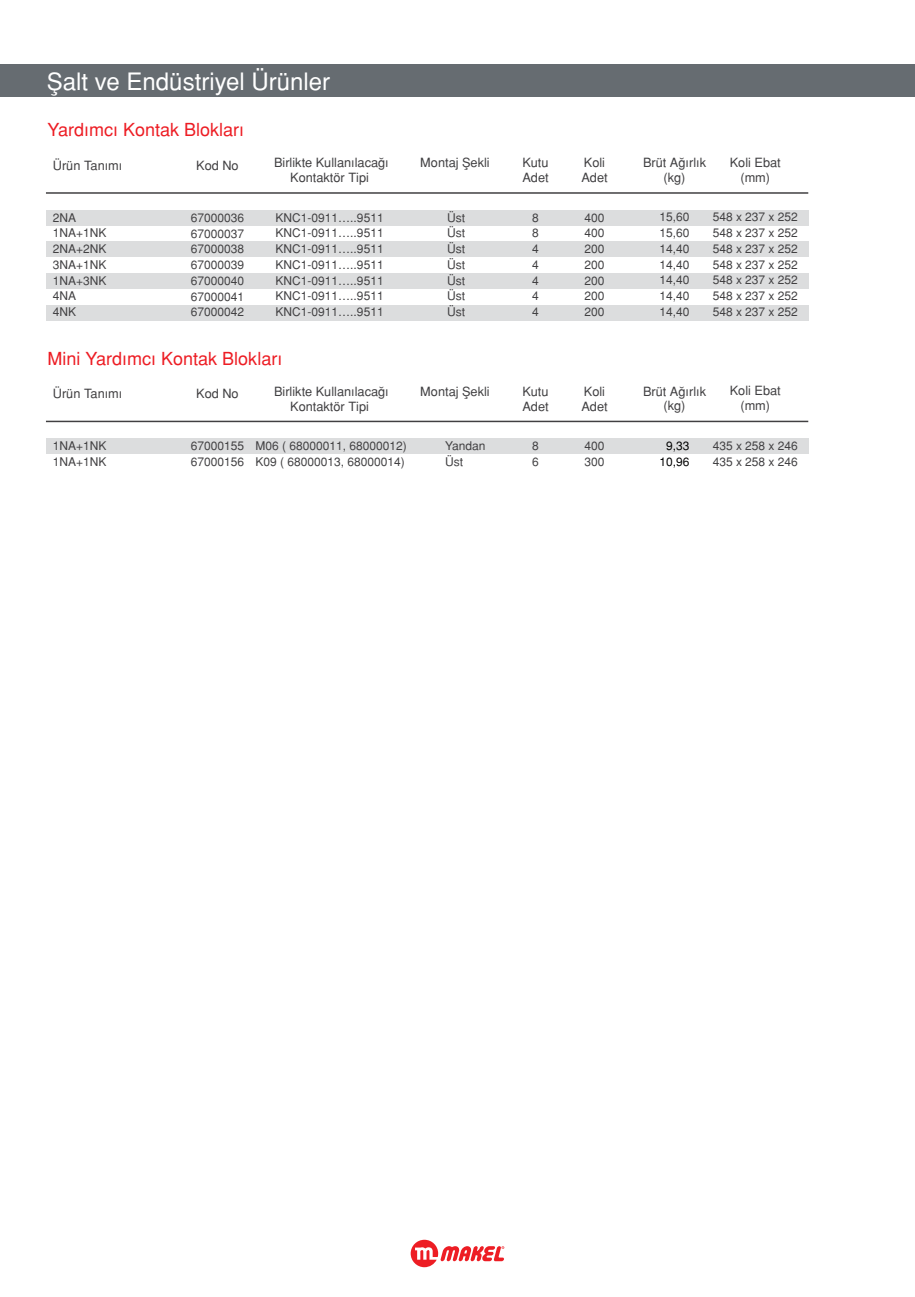
<style>
.page{position:relative;width:915px;height:1297px;background:#fff}
.page>*{position:absolute;margin:0;border:0;box-sizing:border-box;transform-origin:0 0}
.t1{font:24px "Helvetica Normal Tr";color:#fff}
.t2{font:18px "Helvetica Normal Tr";color:#ed1d24}
.t3{font:12.75px/15px "Helvetica Normal Tr";color:#414042;text-align:center}
.t4{font:12px/15.8px "Helvetica Normal Tr";color:#414042}
.t5{font:12px/15.8px "Helvetica Normal Tr";color:#000;text-align:center}
</style>
<div class="page">
<div style="left:0;top:64px;width:914px;height:33px;background:#666c71"></div>
<svg style="left:410px;top:1240px;width:94px;height:27px"></svg>
<div style="left:46px;top:210px;width:762px;height:15px;background:#dcddde"></div>
<div style="left:46px;top:438px;width:762px;height:16px;background:#dcddde"></div>
<div style="left:46px;top:241px;width:762px;height:15px;background:#dcddde"></div>
<div style="left:46px;top:273px;width:762px;height:16px;background:#dcddde"></div>
<div style="left:46px;top:305px;width:762px;height:15px;background:#dcddde"></div>
<hr style="left:46px;top:192px;width:762px;height:2px;background:#414042">
<hr style="left:46px;top:421px;width:762px;height:1px;background:#414042">
<h1 class="t1" style="left:47px;top:67px;width:285px">Şalt ve Endüstriyel Ürünler</h1>
<h2 class="t2" style="left:47px;top:119px;width:198px">Yardımcı Kontak Blokları</h2>
<p class="t3" style="left:53px;top:158px;width:71px">Ürün Tanımı</p>
<p class="t3" style="left:196px;top:158px;width:44px">Kod No</p>
<p class="t3" style="left:274px;top:155px;width:116px">Birlikte Kullanılacağı<br>Kontaktör Tipi</p>
<p class="t3" style="left:420px;top:155px;width:71px">Montaj Şekli</p>
<p class="t3" style="left:522px;top:155px;width:28px;text-align:left">Kutu<br>Adet</p>
<p class="t3" style="left:581px;top:155px;width:28px;text-align:left">Koli<br>Adet</p>
<p class="t3" style="left:642px;top:155px;width:65px">Brüt Ağırlık (kg)</p>
<p class="t3" style="left:729px;top:155px;width:53px">Koli Ebat (mm)</p>
<p class="t4" style="left:53px;top:210px;width:55px">2NA<br>1NA+1NK<br>2NA+2NK<br>3NA+1NK<br>1NA+3NK<br>4NA<br>4NK</p>
<p class="t4" style="left:191px;top:210px;width:55px;text-align:justify">67000036<br>67000037<br>67000038<br>67000039<br>67000040<br>67000041<br>67000042</p>
<p class="t4" style="left:275px;top:210px;width:110px;text-align:justify">KNC1-0911…..9511<br>KNC1-0911…..9511<br>KNC1-0911…..9511<br>KNC1-0911…..9511<br>KNC1-0911…..9511<br>KNC1-0911…..9511<br>KNC1-0911…..9511</p>
<p class="t4" style="left:447px;top:209px;width:19px;text-align:justify">Üst Üst Üst Üst Üst Üst Üst</p>
<p class="t4" style="left:532px;top:209px;width:8px;text-align:justify">8<br>8<br>4<br>4<br>4<br>4<br>4</p>
<p class="t4" style="left:584px;top:209px;width:22px;text-align:justify">400<br>400<br>200<br>200<br>200<br>200<br>200</p>
<p class="t4" style="left:659px;top:209px;width:32px;text-align:justify">15,60<br>15,60<br>14,40<br>14,40<br>14,40<br>14,40<br>14,40</p>
<p class="t4" style="left:712px;top:209px;width:87px;text-align:justify">548 x 237 x 252<br>548 x 237 x 252<br>548 x 237 x 252<br>548 x 237 x 252<br>548 x 237 x 252<br>548 x 237 x 252<br>548 x 237 x 252</p>
<h2 class="t2" style="left:47px;top:348px;width:236px">Mini Yardımcı Kontak Blokları</h2>
<p class="t3" style="left:53px;top:386px;width:71px">Ürün Tanımı</p>
<p class="t3" style="left:196px;top:386px;width:44px">Kod No</p>
<p class="t3" style="left:274px;top:383px;width:116px">Birlikte Kullanılacağı<br>Kontaktör Tipi</p>
<p class="t3" style="left:420px;top:383px;width:71px">Montaj Şekli</p>
<p class="t3" style="left:522px;top:383px;width:28px;text-align:left">Kutu<br>Adet</p>
<p class="t3" style="left:581px;top:383px;width:28px;text-align:left">Koli<br>Adet</p>
<p class="t3" style="left:642px;top:383px;width:65px">Brüt Ağırlık (kg)</p>
<p class="t3" style="left:729px;top:383px;width:53px">Koli Ebat (mm)</p>
<p class="t4" style="left:53px;top:438px;width:55px">1NA+1NK<br>1NA+1NK</p>
<p class="t4" style="left:191px;top:438px;width:55px">67000155<br>67000156</p>
<p class="t4" style="left:255px;top:438px;width:153px">M06 ( 68000011, 68000012)<br>K09 ( 68000013, 68000014)</p>
<p class="t4" style="left:445px;top:438px;width:42px">Yandan<br>Üst</p>
<p class="t4" style="left:532px;top:438px;width:8px">8<br>6</p>
<p class="t4" style="left:584px;top:438px;width:22px">400<br>300</p>
<p class="t5" style="left:659px;top:438px;width:32px">9,33<br>10,96</p>
<p class="t4" style="left:712px;top:438px;width:87px">435 x 258 x 246<br>435 x 258 x 246</p>
</div>
